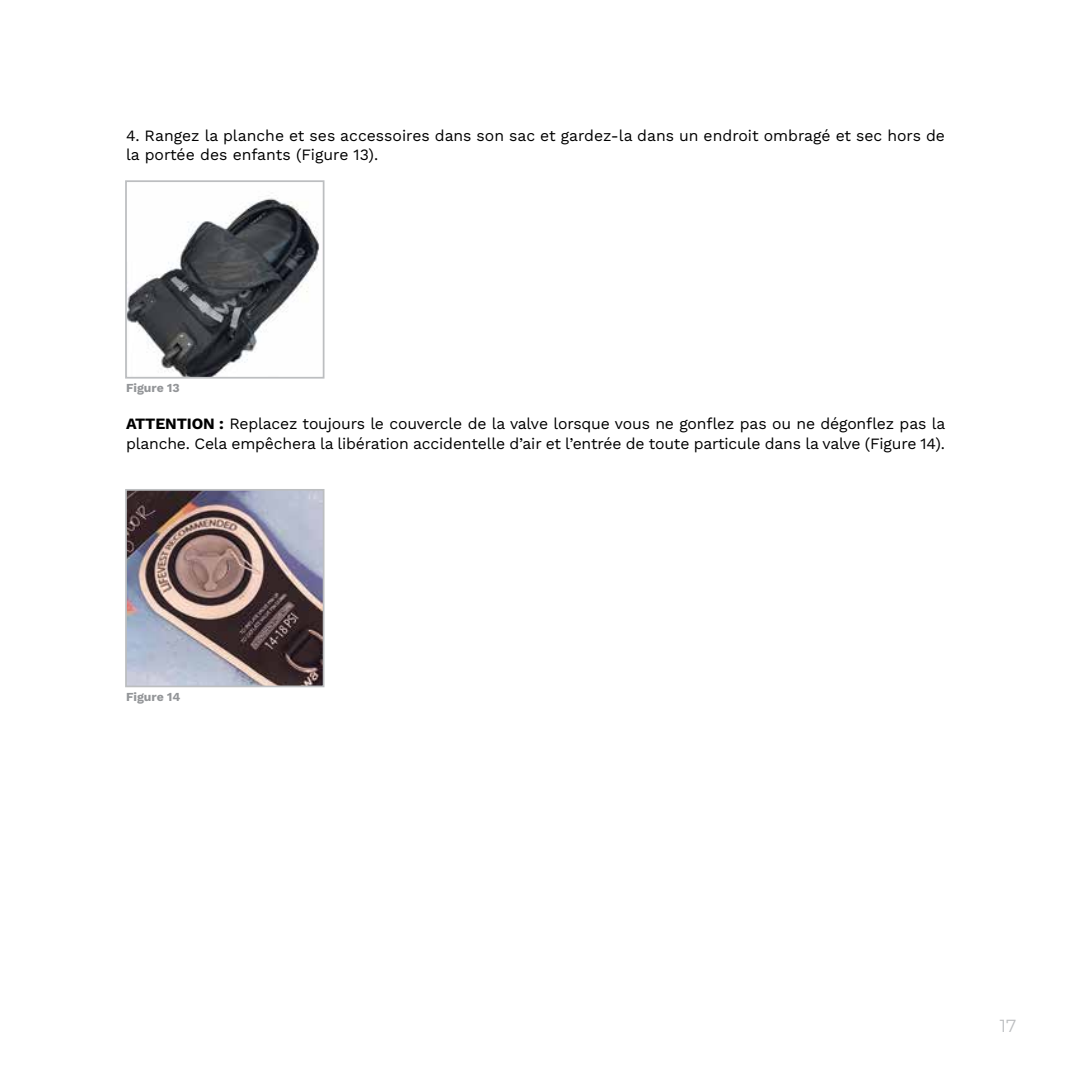
<style>
.page{position:relative;width:1071px;height:1071px;background:#fff}
.page>*{position:absolute;margin:0;border:0;box-sizing:border-box;transform-origin:0 0}
.t1{font:17.5px "Montserrat";color:#bcbec0}
.t2{font:15.75px/19.2px "Work Sans";letter-spacing:-.01em;color:#000}
.t3{font:700 12.25px "Work Sans";color:#939598}
.s1{font-weight:700}
</style>
<div class="page">
<img style="left:128px;top:195px;width:191px;height:181px">
<div style="left:125px;top:180px;width:199px;height:199px;border:2px solid #bcbec0"></div>
<img style="left:128px;top:492px;width:193px;height:192px">
<div style="left:125px;top:489px;width:199px;height:198px;border:2px solid #bcbec0"></div>
<p class="t2" style="left:126px;top:125px;width:821px">4. Rangez la planche et ses accessoires dans son sac et gardez-la dans un endroit ombragé et sec hors de la portée des enfants (Figure 13).</p>
<p class="t3" style="left:126px;top:379px;width:55px">Figure 13</p>
<p class="t2" style="left:126px;top:414px;width:821px"><span class="s1">ATTENTION :</span> Replacez toujours le couvercle de la valve lorsque vous ne gonflez pas ou ne dégonflez pas la planche. Cela empêchera la libération accidentelle d’air et l’entrée de toute particule dans la valve (Figure 14).</p>
<p class="t3" style="left:126px;top:687px;width:56px">Figure 14</p>
<p class="t1" style="left:1000px;top:1014px;width:18px">17</p>
</div>
